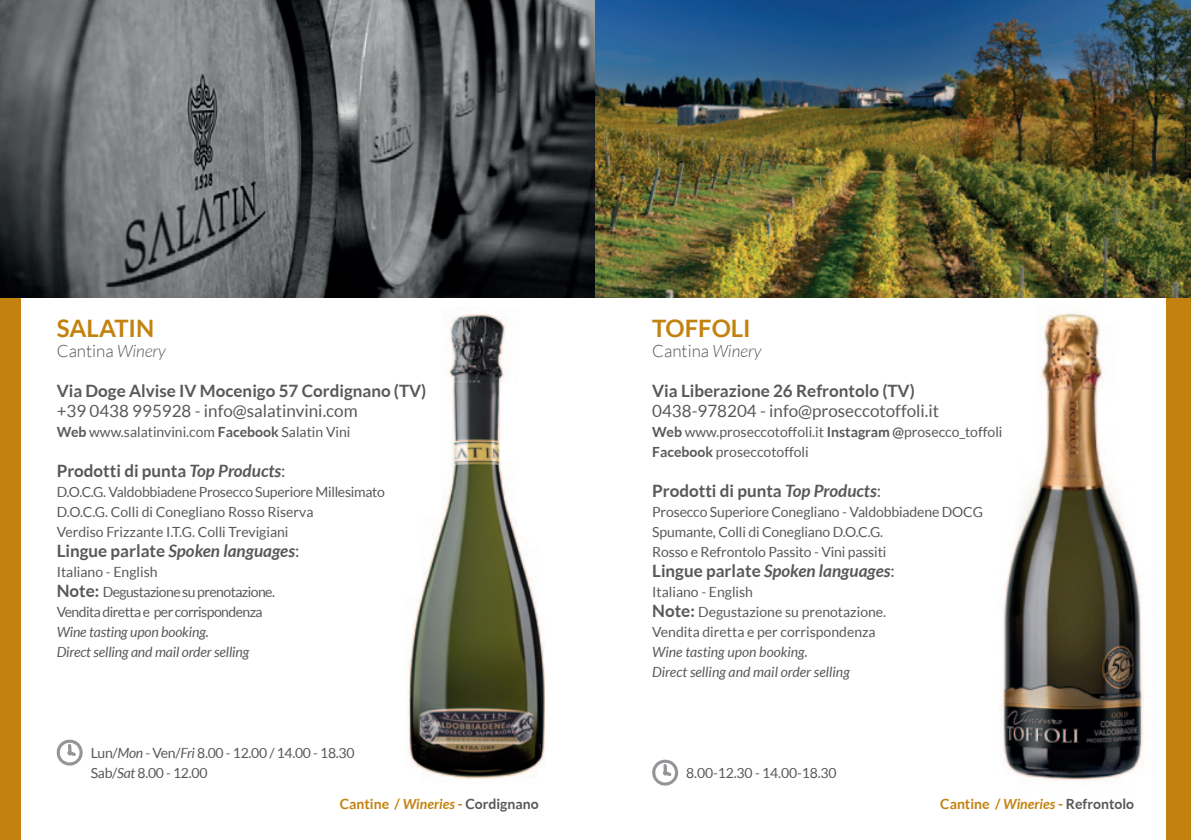
<style>
.page{position:relative;width:1191px;height:840px;background:#fff}
.page>*{position:absolute;margin:0;border:0;box-sizing:border-box;transform-origin:0 0}
.t1{font:700 24px "Lato";color:#c3820f}
.t2{font:700 17px "Lato";color:#57585a}
.t3{font:17px "Lato";color:#57585a}
.t4{font:italic 700 17px "Lato";color:#57585a}
.t5{font:300 17px "Lato";color:#57585a}
.t6{font:14px/20px "Lato";letter-spacing:-.01em;color:#57585a}
.t7{font:italic 14px/20px "Lato";letter-spacing:-.01em;color:#57585a}
.t8{font:14px/20px "Lato";letter-spacing:-.04em;color:#57585a}
.t9{font:700 14px "Lato";color:#57585a}
.s1{font-style:italic}
.s2{font-weight:700}
.s3{font-weight:400}
.s4{font-style:normal}
.s5{font-weight:400;font-style:normal}
.s6{font-weight:700;font-size:17px}
.s7{color:#c3820f}
.s8{font-style:italic;color:#c3820f}
</style>
<div class="page">
<div style="left:1166px;top:297px;width:25px;height:542px;background:#c3820f"></div>
<div style="left:0;top:297px;width:21px;height:542px;background:#c3820f"></div>
<img style="left:0;top:0;width:595px;height:297px">
<svg style="left:56px;top:739px;width:27px;height:26px"></svg>
<img style="left:408px;top:314px;width:136px;height:465px">
<img style="left:981px;top:297px;width:182px;height:483px">
<img style="left:595px;top:0;width:596px;height:297px">
<svg style="left:652px;top:759px;width:26px;height:26px"></svg>
<h1 class="t1" style="left:57px;top:314px;width:99px">SALATIN</h1>
<p class="t5" style="left:57px;top:341px;width:111px">Cantina <span class="s1">Winery</span></p>
<h1 class="t1" style="left:652px;top:314px;width:100px">TOFFOLI</h1>
<p class="t5" style="left:652px;top:341px;width:111px">Cantina <span class="s1">Winery</span></p>
<p class="t2" style="left:57px;top:381px;width:371px">Via Doge Alvise IV Mocenigo 57 Cordignano (TV)</p>
<p class="t3" style="left:57px;top:401px;width:302px">+39 0438 995928 - info@salatinvini.com</p>
<p class="t6" style="left:57px;top:422px;width:295px"><span class="s2">Web</span> www.salatinvini.com <span class="s2">Facebook</span> Salatin Vini</p>
<p class="t2" style="left:57px;top:461px;width:230px">Prodotti di punta <span class="s1">Top Products</span><span class="s3">:</span></p>
<p class="t6" style="left:57px;top:482px;width:330px">D.O.C.G. Valdobbiadene Prosecco Superiore Millesimato<br>D.O.C.G. Colli di Conegliano Rosso Riserva<br>Verdiso Frizzante I.T.G. Colli Trevigiani</p>
<p class="t4" style="left:57px;top:541px;width:244px"><span class="s4">Lingue parlate</span> Spoken languages<span class="s5">:</span></p>
<p class="t8" style="left:57px;top:562px;width:220px">Italiano - English<br><span class="s6">Note:</span> Degustazione su prenotazione.<br>Vendita diretta e per corrispondenza</p>
<p class="t7" style="left:57px;top:622px;width:194px">Wine tasting upon booking.<br>Direct selling and mail order selling</p>
<p class="t2" style="left:652px;top:381px;width:264px">Via Liberazione 26 Refrontolo (TV)</p>
<p class="t3" style="left:652px;top:401px;width:288px">0438-978204 - info@proseccotoffoli.it</p>
<p class="t6" style="left:652px;top:422px;width:352px"><span class="s2">Web</span> www.proseccotoffoli.it <span class="s2">Instagram @</span>prosecco_toffoli<br><span class="s2">Facebook</span> proseccotoffoli</p>
<p class="t2" style="left:652px;top:481px;width:230px">Prodotti di punta <span class="s1">Top Products</span><span class="s3">:</span></p>
<p class="t6" style="left:652px;top:502px;width:332px">Prosecco Superiore Conegliano - Valdobbiadene DOCG<br>Spumante, Colli di Conegliano D.O.C.G.<br>Rosso e Refrontolo Passito - Vini passiti</p>
<p class="t4" style="left:652px;top:561px;width:244px"><span class="s4">Lingue parlate</span> Spoken languages<span class="s5">:</span></p>
<p class="t6" style="left:652px;top:582px;width:235px">Italiano - English<br><span class="s6">Note:</span> Degustazione su prenotazione.<br>Vendita diretta e per corrispondenza</p>
<p class="t7" style="left:652px;top:642px;width:199px">Wine tasting upon booking.<br>Direct selling and mail order selling</p>
<p class="t6" style="left:91px;top:742px;width:265px">Lun/<span class="s1">Mon</span> - Ven/<span class="s1">Fri</span> 8.00 - 12.00 / 14.00 - 18.30<br>Sab/<span class="s1">Sat</span> 8.00 - 12.00</p>
<p class="t6" style="left:686px;top:762px;width:152px">8.00-12.30 - 14.00-18.30</p>
<p class="t9" style="left:340px;top:795px;width:200px"><span class="s7">Cantine /</span> <span class="s8">Wineries</span> <span class="s7">-</span> Cordignano</p>
<p class="t9" style="left:940px;top:795px;width:195px"><span class="s7">Cantine /</span> <span class="s8">Wineries</span> <span class="s7">-</span> Refrontolo</p>
</div>
